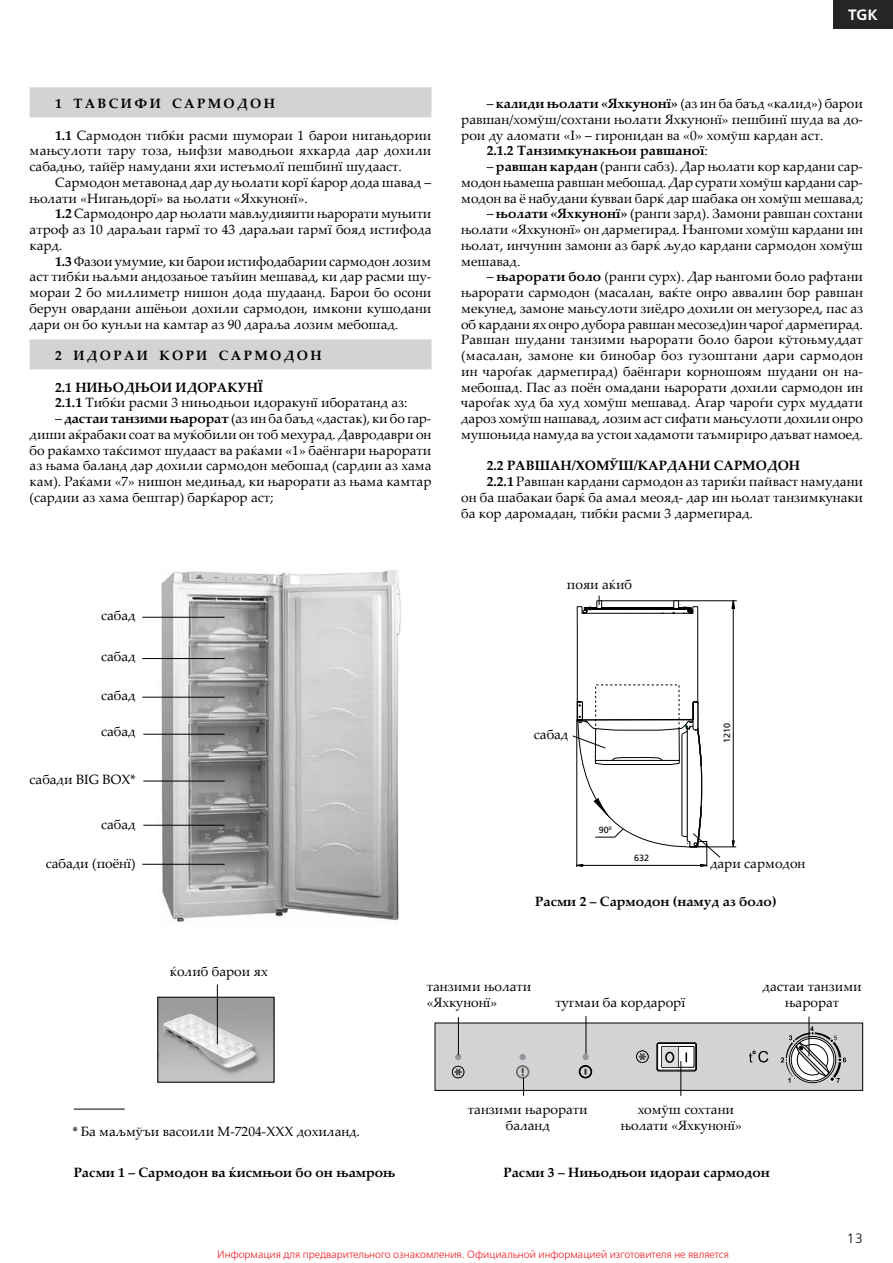
<style>
.page{position:relative;width:893px;height:1263px;background:#fff}
.page>*{position:absolute;margin:0;border:0;box-sizing:border-box;transform-origin:0 0}
.t1{font:15px "Free Set Demi Bold C";color:#fff}
.t2{font:13.5px/15.8px "Palatino Linotype";color:#000;text-align:justify}
.t3{font:700 13.5px "Palatino Linotype";color:#000}
.t4{font:700 13.5px "Palatino Linotype";letter-spacing:.175em;color:#000}
.t5{font:13.5px "Free Set Light C";color:#000}
.t6{font:10.5px "Free Set Light C";color:#ed1d24}
.t7{font:9px "Free Set C";color:#000}
.s1{font-weight:700}
.s2{font-weight:400}
.s3{font-family:"Myriad Pro"}
</style>
<div class="page">
<div style="left:833px;top:0;width:60px;height:29px;background:#252525"></div>
<div style="left:30px;top:87px;width:401px;height:30px;background:#d1d3d4"></div>
<div style="left:30px;top:339px;width:401px;height:30px;background:#d1d3d4"></div>
<hr style="left:74px;top:1109px;width:51px;height:1px;background:#000">
<img style="left:157px;top:570px;width:244px;height:352px">
<hr style="left:143px;top:734px;width:82px;height:1px;background:#000">
<hr style="left:143px;top:781px;width:82px;height:1px;background:#000">
<hr style="left:143px;top:825px;width:82px;height:1px;background:#000">
<hr style="left:142px;top:697px;width:83px;height:1px;background:#000">
<hr style="left:142px;top:864px;width:83px;height:1px;background:#000">
<hr style="left:142px;top:658px;width:83px;height:1px;background:#000">
<hr style="left:142px;top:617px;width:83px;height:1px;background:#000">
<div style="left:435px;top:1023px;width:428px;height:67px;background:#d1d3d4"></div>
<svg style="left:579px;top:1065px;width:13px;height:13px"></svg>
<svg style="left:452px;top:1066px;width:12px;height:12px"></svg>
<div style="left:519px;top:1054px;width:7px;height:6px;background:#939598;border-radius:50%"></div>
<div style="left:582px;top:1054px;width:7px;height:6px;background:#939598;border-radius:50%"></div>
<svg style="left:455px;top:1054px;width:6px;height:6px"></svg>
<svg style="left:656px;top:1042px;width:41px;height:30px"></svg>
<div style="left:662px;top:1047px;width:16px;height:20px;background:#dcddde"></div>
<div style="left:665px;top:1052px;width:9px;height:11px;border:2px solid #000;border-radius:50%"></div>
<svg style="left:781px;top:1026px;width:65px;height:57px"></svg>
<svg style="left:749px;top:1050px;width:19px;height:12px"></svg>
<svg style="left:636px;top:1050px;width:13px;height:13px"></svg>
<div style="left:435px;top:1023px;width:428px;height:68px;border:1px solid #000"></div>
<hr style="left:809px;top:1016px;width:1px;height:40px;background:#000">
<hr style="left:680px;top:1061px;width:1px;height:35px;background:#000">
<hr style="left:586px;top:1016px;width:1px;height:38px;background:#000">
<svg style="left:516px;top:1065px;width:13px;height:31px"></svg>
<hr style="left:458px;top:1017px;width:1px;height:38px;background:#000">
<img style="left:159px;top:999px;width:113px;height:81px">
<div style="left:157px;top:997px;width:117px;height:85px;border:1px solid #000"></div>
<hr style="left:217px;top:984px;width:1px;height:60px;background:#000">
<hr style="left:696px;top:846px;width:40px;height:1px;background:#000">
<hr style="left:600px;top:600px;width:137px;height:1px;background:#000">
<svg style="left:572px;top:596px;width:163px;height:270px"></svg>
<p class="t1" style="left:848px;top:6px;width:31px">TGK</p>
<p class="t4" style="left:55px;top:94px;width:222px">1 ТАВСИФИ САРМОДОН</p>
<p class="t2" style="left:30px;top:127px;width:403px;text-indent:26px"><span class="s1">1.1</span> Сармодон тибќи расми шумораи 1 барои нигањдории мањсулоти тару тоза, њифзи маводњои яхкарда дар дохили сабадњо, тайёр намудани яхи истеъмолї пешбинї шудааст.</p>
<p class="t2" style="left:30px;top:174px;width:403px;text-indent:26px">Сармодон метавонад дар ду њолати корї ќарор дода шавад – њолати «Нигањдорї» ва њолати «Яхкунонї».</p>
<p class="t2" style="left:30px;top:205px;width:403px;text-indent:26px"><span class="s1">1.2</span> Сармодонро дар њолати мављудияити њарорати муњити атроф аз 10 дараљаи гармї то 43 дараљаи гармї бояд истифода кард.</p>
<p class="t2" style="left:30px;top:253px;width:403px;text-indent:26px"><span class="s1">1.3</span> Фазои умумие, ки барои истифодабарии сармодон лозим аст тибќи њаљми андозањое таъйин мешавад, ки дар расми шу&shy;мораи 2 бо миллиметр нишон дода шудаанд. Барои бо осони берун овардани ашёњои дохили сармодон, имкони кушодани дари он бо кунљи на камтар аз 90 дараља лозим мебошад.</p>
<p class="t4" style="left:55px;top:346px;width:268px">2 ИДОРАИ КОРИ САРМОДОН</p>
<p class="t3" style="left:55px;top:377px;width:132px">2.1 Нињодњои идорак</p>
<p class="t2" style="left:55px;top:379px;width:354px;text-indent:183px"><span class="s1">унї<br>2.1.1</span> Тибќи расми 3 нињодњои идоракунї иборатанд аз:</p>
<p class="t2" style="left:30px;top:410px;width:403px;text-indent:26px">– <span class="s1">дастаи танзими њарорат</span> (аз ин ба баъд «дастак), ки бо гар&shy;диши аќрабаки соат ва муќобили он тоб мехурад. Давродаври он бо раќамхо таќсимот шудааст ва раќами «1» баёнгари њарорати аз њама баланд дар дохили сармодон мебошад (сардии аз хама кам). Раќами «7» нишон медињад, ки њарорати аз њама камтар (сардии аз хама бештар) барќарор аст;</p>
<p class="t2" style="left:101px;top:607px;width:36px">сабад</p>
<p class="t2" style="left:101px;top:648px;width:36px">сабад</p>
<p class="t2" style="left:101px;top:687px;width:36px">сабад</p>
<p class="t2" style="left:101px;top:723px;width:36px">сабад</p>
<p class="t2" style="left:30px;top:771px;width:108px">сабади BIG BOX*</p>
<p class="t2" style="left:101px;top:816px;width:36px">сабад</p>
<p class="t2" style="left:46px;top:855px;width:91px">сабади (поёнї)</p>
<p class="t2" style="left:170px;top:963px;width:99px">ќолиб барои ях</p>
<p class="t2" style="left:487px;top:95px;width:378px">– <span class="s1">калиди њолати «Яхкунонї»</span> (аз ин ба баъд «калид») барои</p>
<p class="t2" style="left:461px;top:111px;width:403px">равшан/хомўш/сохтани њолати Яхкунонї» пешбинї шуда ва до-</p>
<p class="t2" style="left:461px;top:127px;width:364px">рои ду аломати «I» – гиронидан ва «0» хомўш кардан аст.</p>
<p class="t3" style="left:487px;top:141px;width:223px">2.1.2 Танзимкунакњои равшаної<span class="s2">:</span></p>
<p class="t2" style="left:461px;top:158px;width:403px;text-indent:26px">– <span class="s1">равшан кардан</span> (ранги сабз). Дар њолати кор кардани сар&shy;модон њамеша равшан мебошад. Дар сурати хомўш кардани сар&shy;модон ва ё набудани ќувваи барќ дар шабака он хомўш мешавад;</p>
<p class="t2" style="left:461px;top:205px;width:403px;text-indent:26px">– <span class="s1">њолати «Яхкунонї»</span> (ранги зард). Замони равшан сохтани њолати «Яхкунонї» он дармегирад. Њангоми хомўш кардани ин њолат, инчунин замони аз барќ људо кардани сармодон хомўш мешавад.</p>
<p class="t2" style="left:461px;top:268px;width:403px;text-indent:26px">– <span class="s1">њарорати боло</span> (ранги сурх). Дар њангоми боло рафтани њарорати сармодон (масалан, ваќте онро аввалин бор равшан мекунед, замоне мањсулоти зиёдро дохили он мегузоред, пас аз об кардани ях онро дубора равшан месозед)ин чароѓ дармегирад.<br>Равшан шудани танзими њарорати боло барои кўтоњмуддат (масалан, замоне ки бинобар боз гузоштани дари сармодон ин чароѓак дармегирад) баёнгари корношоям шудани он на&shy;мебошад. Пас аз поён омадани њарорати дохили сармодон ин чароѓак худ ба худ хомўш мешавад. Агар чароѓи сурх муддати дароз хомўш нашавад, лозим аст сифати мањсулоти дохили онро мушоњида намуда ва устои хадамоти таъмириро даъват намоед.</p>
<p class="t3" style="left:487px;top:456px;width:315px">2.2 РАВШАН/ХОМЎШ/КАРДАНИ САРМОДОН</p>
<p class="t2" style="left:487px;top:473px;width:378px"><span class="s1">2.2.1</span> Равшан кардани сармодон аз тариќи пайваст намудани</p>
<p class="t2" style="left:461px;top:489px;width:403px">он ба шабакаи барќ ба амал меояд- дар ин њолат танзимкунаки</p>
<p class="t2" style="left:461px;top:505px;width:293px">ба кор даромадан, тибќи расми 3 дармегирад.</p>
<p class="t2" style="left:567px;top:576px;width:67px">пояи аќиб</p>
<p class="t2" style="left:534px;top:726px;width:36px">сабад</p>
<p class="t7" style="left:599px;top:825px;width:14px">90<sup>0</sup></p>
<p class="t7" style="left:634px;top:853px;width:17px">632</p>
<p class="t7" style="left:722px;top:743px;width:22px;rotate:-90deg">1210</p>
<p class="t2" style="left:710px;top:855px;width:97px">дари сармодон</p>
<p class="t3" style="left:535px;top:892px;width:243px">Расми 2 – Сармодон (намуд аз боло)</p>
<p class="t2" style="left:427px;top:978px;width:106px;line-height:16.2px">танзими њолати «Яхкунонї»</p>
<p class="t2" style="left:555px;top:994px;width:131px">тугмаи ба кордарорї</p>
<p class="t2" style="left:763px;top:978px;width:101px;line-height:16.2px;text-align:center">дастаи танзими њарорат</p>
<p class="t2" style="left:72px;top:1123px;width:289px"><span class="s3">*</span> Ба маљмўъи васоили М-7204-ХХХ дохиланд<span class="s3">.</span></p>
<p class="t3" style="left:74px;top:1163px;width:323px">Расми 1 – Сармодон ва ќисмњои бо он њамроњ</p>
<p class="t2" style="left:468px;top:1101px;width:121px;line-height:16.2px;text-align:center">танзими њарорати баланд</p>
<p class="t2" style="left:621px;top:1101px;width:123px;line-height:16.2px;text-indent:17px">хомўш сохтани њолати «Яхкунонї»</p>
<p class="t3" style="left:503px;top:1163px;width:268px">Расми 3 – Нињодњои идораи сармодон</p>
<p class="t5" style="left:847px;top:1231px;width:18px">13</p>
<p class="t6" style="left:217px;top:1249px;width:513px">Информация для предварительного ознакомления. Официальной информацией изготовителя не является</p>
</div>
